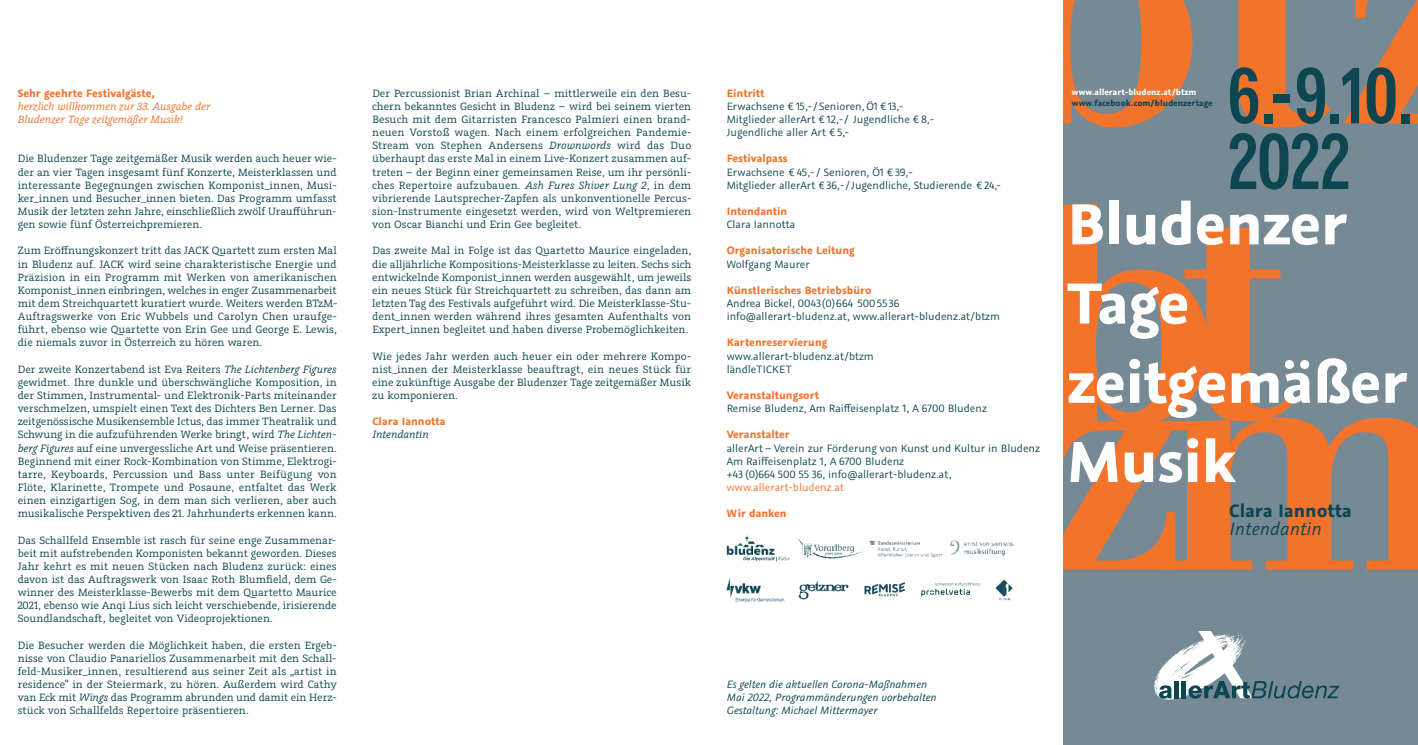
<style>
.page{position:relative;width:1418px;height:745px;background:#fff}
.page>*{position:absolute;margin:0;border:0;box-sizing:border-box;transform-origin:0 0}
.t1{font:700 64.5px/79.1px "Graublau Sans";letter-spacing:-.01em;color:#fff}
.t2{font:700 20px "Graublau Sans";color:#0d4551}
.t3{font:italic 20px "Graublau Sans";color:#0d4551}
.t4{font:11.88px/13.1px "Graublau Slab";color:#0d4551;text-align:justify}
.t5{font:11.88px/13.1px "Graublau Sans";color:#0d4551}
.t6{font:700 11.88px "Graublau Sans";color:#f3732a}
.t7{font:italic 11.88px/13.1px "Graublau Sans";color:#0d4551}
.t8{font:italic 11.88px/13.1px "Graublau Slab";color:#f3732a}
.t9{font:11.88px "Graublau Sans";color:#f3732a}
.t10{font:italic 11.88px "Graublau Slab";color:#0d4551}
.t11{font:700 9.38px "Graublau Sans";color:#0d4551}
.t12{font:700 9.38px "Graublau Sans";color:#fff}
.s1{font-style:italic}
</style>
<div class="page">
<img style="left:869px;top:540px;width:74px;height:18px">
<img style="left:798px;top:538px;width:64px;height:20px">
<img style="left:726px;top:535px;width:64px;height:27px">
<img style="left:995px;top:579px;width:18px;height:22px">
<img style="left:950px;top:540px;width:64px;height:16px">
<img style="left:798px;top:581px;width:50px;height:18px">
<svg style="left:921px;top:582px;width:58px;height:14px"></svg>
<img style="left:726px;top:578px;width:58px;height:24px">
<img style="left:864px;top:582px;width:41px;height:15px">
<div style="left:1063px;top:0;width:354px;height:744px;background:#768a95"></div>
<svg style="left:1063px;top:0;width:129px;height:127px"></svg>
<svg style="left:1063px;top:203px;width:354px;height:366px"></svg>
<svg style="left:1154px;top:631px;width:185px;height:68px"></svg>
<svg style="left:1230px;top:0;width:100px;height:127px"></svg>
<div style="left:1330px;top:114px;width:9px;height:9px;background:#0d4551"></div>
<svg style="left:1342px;top:0;width:75px;height:124px"></svg>
<div style="left:1400px;top:114px;width:9px;height:9px;background:#0d4551"></div>
<svg style="left:1229px;top:133px;width:119px;height:56px"></svg>
<p class="t6" style="left:18px;top:89px;width:139px">Sehr geehrte Festivalgäste,</p>
<p class="t8" style="left:18px;top:101px;width:194px">herzlich willkommen zur 33. Ausgabe der<br>Bludenzer Tage zeitgemäßer Musik!</p>
<p class="t4" style="left:18px;top:153px;width:320px">Die Bludenzer Tage zeitgemäßer Musik werden auch heuer wie&shy;der an vier Tagen insgesamt fünf Konzerte, Meisterklassen und interessante Begegnungen zwischen Komponist_innen, Musi&shy;ker_innen und Besucher_innen bieten. Das Programm umfasst Musik der letzten zehn Jahre, einschließlich zwölf Uraufführun&shy;gen sowie fünf Österreichpremieren.</p>
<p class="t4" style="left:18px;top:245px;width:321px">Zum Eröffnungskonzert tritt das JACK Quartett zum ersten Mal in Bludenz auf. JACK wird seine charakteristische Energie und Präzision in ein Programm mit Werken von amerikanischen Komponist_innen einbringen, welches in enger Zusammenarbeit mit dem Streichquartett kuratiert wurde. Weiters werden BTzM-Auftragswerke von Eric Wubbels und Carolyn Chen uraufge&shy;führt, ebenso wie Quartette von Erin Gee und George E. Lewis, die niemals zuvor in Österreich zu hören waren.</p>
<p class="t4" style="left:18px;top:363px;width:320px">Der zweite Konzertabend ist Eva Reiters <span class="s1">The Lichtenberg Figures </span>gewidmet. Ihre dunkle und überschwängliche Komposition, in der Stimmen, Instrumental- und Elektronik-Parts miteinander verschmelzen, umspielt einen Text des Dichters Ben Lerner. Das zeitgenössische Musikensemble Ictus, das immer Theatralik und Schwung in die aufzuführenden Werke bringt, wird <span class="s1">The Lichten&shy;berg Figures</span> auf eine unvergessliche Art und Weise präsentieren.<br>Beginnend mit einer Rock-Kombination von Stimme, Elektrogi&shy;tarre, Keyboards, Percussion und Bass unter Beifügung von Flöte, Klarinette, Trompete und Posaune, entfaltet das Werk einen einzigartigen Sog, in dem man sich verlieren, aber auch musikalische Perspektiven des 21. Jahrhunderts erkennen kann.</p>
<p class="t4" style="left:18px;top:534px;width:320px">Das Schallfeld Ensemble ist rasch für seine enge Zusammenar&shy;beit mit aufstrebenden Komponisten bekannt geworden. Dieses Jahr kehrt es mit neuen Stücken nach Bludenz zurück: eines davon ist das Auftragswerk von Isaac Roth Blumfield, dem Ge&shy;winner des Meisterklasse-Bewerbs mit dem Quartetto Maurice 2021, ebenso wie Anqi Lius sich leicht verschiebende, irisierende Soundlandschaft, begleitet von Videoprojektionen.</p>
<p class="t4" style="left:18px;top:639px;width:320px">Die Besucher werden die Möglichkeit haben, die ersten Ergeb&shy;nisse von Claudio Panariellos Zusammenarbeit mit den Schall&shy;feld-Musiker_innen, resultierend aus seiner Zeit als „artist in residence“ in der Steiermark, zu hören. Außerdem wird Cathy van Eck mit <span class="s1">Wings</span> das Programm abrunden und damit ein Herz&shy;stück von Schallfelds Repertoire präsentieren.</p>
<p class="t4" style="left:372px;top:87px;width:320px">Der Percussionist Brian Archinal – mittlerweile ein den Besu&shy;chern bekanntes Gesicht in Bludenz – wird bei seinem vierten Besuch mit dem Gitarristen Francesco Palmieri einen brand&shy;neuen Vorstoß wagen. Nach einem erfolgreichen Pandemie-Stream von Stephen Andersens <span class="s1">Drownwords</span> wird das Duo überhaupt das erste Mal in einem Live-Konzert zusammen auf&shy;treten – der Beginn einer gemeinsamen Reise, um ihr persönli&shy;ches Repertoire aufzubauen. <span class="s1">Ash Fures Shiver Lung 2</span>, in dem vibrierende Lautsprecher-Zapfen als unkonventionelle Percus&shy;sion-Instrumente eingesetzt werden, wird von Weltpremieren von Oscar Bianchi und Erin Gee begleitet.</p>
<p class="t4" style="left:372px;top:245px;width:320px">Das zweite Mal in Folge ist das Quartetto Maurice eingeladen, die alljährliche Kompositions-Meisterklasse zu leiten. Sechs sich entwickelnde Komponist_innen werden ausgewählt, um jeweils ein neues Stück für Streichquartett zu schreiben, das dann am letzten Tag des Festivals aufgeführt wird. Die Meisterklasse-Stu&shy;dent_innen werden während ihres gesamten Aufenthalts von Expert_innen begleitet und haben diverse Probemöglichkeiten.</p>
<p class="t4" style="left:372px;top:350px;width:320px">Wie jedes Jahr werden auch heuer ein oder mehrere Kompo&shy;nist_innen der Meisterklasse beauftragt, ein neues Stück für eine zukünftige Ausgabe der Bludenzer Tage zeitgemäßer Musik zu komponieren.</p>
<p class="t6" style="left:372px;top:417px;width:75px">Clara Iannotta</p>
<p class="t10" style="left:372px;top:430px;width:58px">Intendantin</p>
<p class="t6" style="left:726px;top:89px;width:39px">Eintritt</p>
<p class="t5" style="left:726px;top:101px;width:209px">Erwachsene €15,-/Senioren, Ö1 €13,-<br>Mitglieder allerArt € 12,-/ Jugendliche € 8,-<br>Jugendliche aller Art € 5,-</p>
<p class="t6" style="left:726px;top:154px;width:62px">Festivalpass</p>
<p class="t5" style="left:726px;top:166px;width:276px">Erwachsene € 45,-/ Senioren, Ö1 € 39,-<br>Mitglieder allerArt € 36,-/Jugendliche, Studierende € 24,-</p>
<p class="t6" style="left:726px;top:207px;width:62px">Intendantin</p>
<p class="t5" style="left:726px;top:219px;width:70px">Clara Iannotta</p>
<p class="t6" style="left:726px;top:246px;width:129px">Organisatorische Leitung</p>
<p class="t5" style="left:726px;top:258px;width:84px">Wolfgang Maurer</p>
<p class="t6" style="left:726px;top:285px;width:146px">Künstlerisches Betriebsbüro</p>
<p class="t5" style="left:726px;top:297px;width:275px">Andrea Bickel, 0043(0)664 5005536 info@allerart-bludenz.at, www.allerart-bludenz.at/btzm</p>
<p class="t6" style="left:726px;top:338px;width:102px">Kartenreservierung</p>
<p class="t5" style="left:726px;top:350px;width:149px">www.allerart-bludenz.at/btzm ländleTICKET</p>
<p class="t6" style="left:726px;top:390px;width:94px">Veranstaltungsort</p>
<p class="t5" style="left:726px;top:402px;width:262px">Remise Bludenz, Am Raiffeisenplatz 1, A 6700 Bludenz</p>
<p class="t6" style="left:726px;top:430px;width:64px">Veranstalter</p>
<p class="t5" style="left:726px;top:442px;width:315px">allerArt – Verein zur Förderung von Kunst und Kultur in Bludenz<br>Am Raiffeisenplatz 1, A 6700 Bludenz<br>+43 (0)664 500 55 36, info@allerart-bludenz.at,</p>
<p class="t9" style="left:726px;top:482px;width:119px">www.allerart-bludenz.at</p>
<p class="t6" style="left:726px;top:509px;width:61px">Wir danken</p>
<p class="t12" style="left:1071px;top:89px;width:126px">www.allerart-bludenz.at/btzm</p>
<p class="t11" style="left:1071px;top:99px;width:142px">www.facebook.com/bludenzertage</p>
<h1 class="t1" style="left:1067px;top:190px;width:342px">Bludenzer<br>Tage zeitgemäßer<br>Musik</h1>
<h2 class="t2" style="left:1229px;top:503px;width:124px">Clara Iannotta</h2>
<h2 class="t3" style="left:1229px;top:521px;width:94px">Intendantin</h2>
<p class="t7" style="left:726px;top:678px;width:211px">Es gelten die aktuellen Corona-Maßnahmen<br>Mai 2022, Programmänderungen vorbehalten<br>Gestaltung: Michael Mittermayer</p>
</div>
